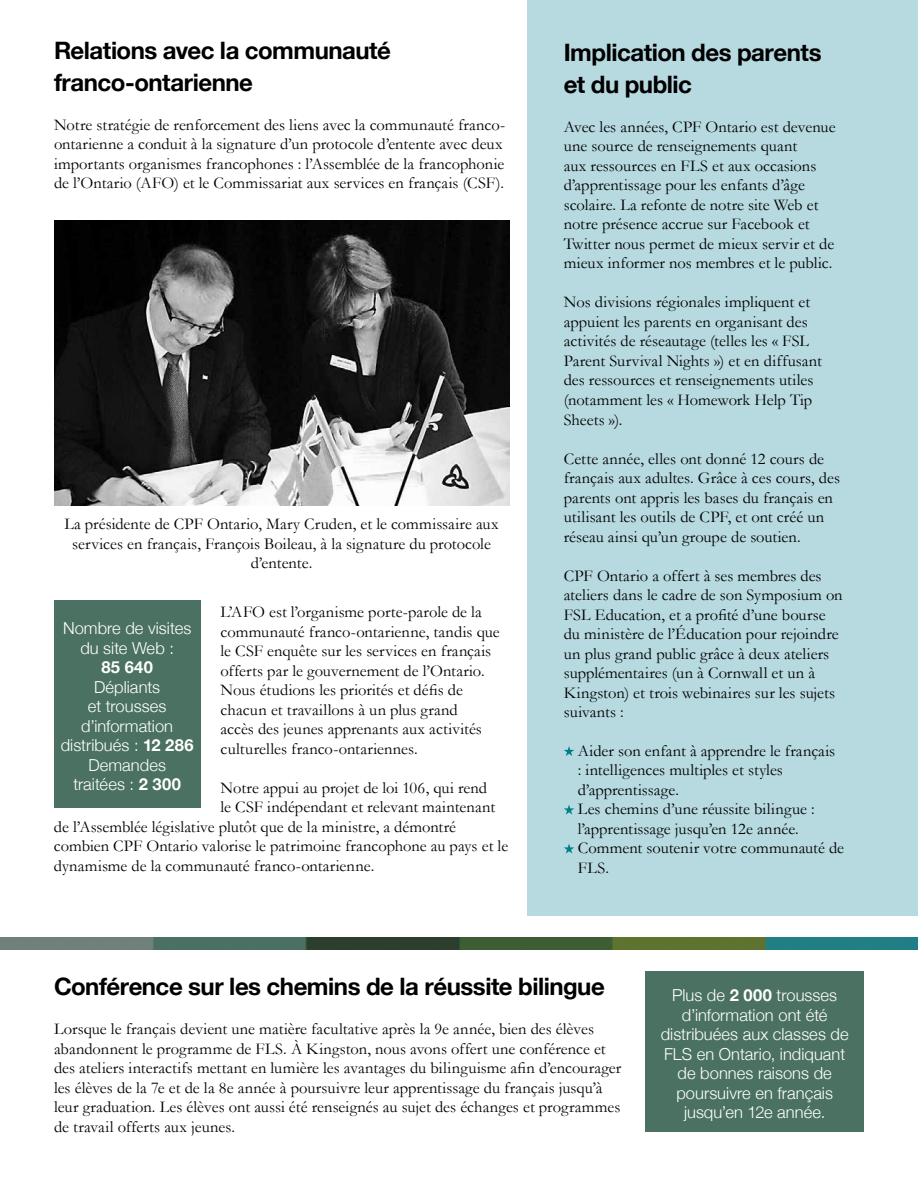
<style>
.page{position:relative;width:918px;height:1188px;background:#fff}
.page>*{position:absolute;margin:0;border:0;box-sizing:border-box;transform-origin:0 0}
.t1{font:700 24px/31.5px "Helvetica Neue";letter-spacing:-.02em;color:#000}
.t2{font:16.5px/19.5px "Garamond";color:#000}
.t3{font:300 16.5px/19.5px "Helvetica Neue";letter-spacing:.005em;color:#fff;text-align:center}
.t4{font:700 16.5px "Helvetica Neue";color:#fff}
.s1{font-weight:700}
</style>
<div class="page">
<div style="left:527px;top:0;width:391px;height:916px;background:#b7d9e0"></div>
<img style="left:54px;top:220px;width:455px;height:286px">
<div style="left:54px;top:600px;width:146px;height:208px;background:#4a7161"></div>
<img style="left:0;top:938px;width:904px;height:11px">
<div style="left:645px;top:971px;width:219px;height:161px;background:#4a7161"></div>
<svg style="left:564px;top:746px;width:10px;height:10px"></svg>
<svg style="left:564px;top:805px;width:10px;height:10px"></svg>
<svg style="left:564px;top:844px;width:10px;height:10px"></svg>
<img style="left:904px;top:938px;width:14px;height:11px">
<h1 class="t1" style="left:54px;top:34px;width:338px">Relations avec la communauté franco-ontarienne</h1>
<p class="t2" style="left:54px;top:115px;width:453px">Notre stratégie de renforcement des liens avec la communauté franco&shy;ontarienne a conduit à la signature d’un protocole d’entente avec deux importants organismes francophones : l’Assemblée de la francophonie de l’Ontario (AFO) et le Commissariat aux services en français (CSF).</p>
<p class="t2" style="left:64px;top:514px;width:436px;text-align:center">La présidente de CPF Ontario, Mary Cruden, et le commissaire aux services en français, François Boileau, à la signature du protocole d’entente.</p>
<p class="t2" style="left:221px;top:602px;width:281px">L’AFO est l’organisme porte-parole de la communauté franco-ontarienne, tandis que le CSF enquête sur les services en français offerts par le gouvernement de l’Ontario.<br>Nous étudions les priorités et défis de chacun et travaillons à un plus grand<br>accès des jeunes apprenants aux activités culturelles franco-ontariennes.</p>
<p class="t2" style="left:221px;top:778px;width:268px">Notre appui au projet de loi 106, qui rend</p>
<p class="t2" style="left:221px;top:797px;width:276px">le CSF indépendant et relevant maintenant</p>
<p class="t2" style="left:54px;top:817px;width:404px">de l’Assemblée législative plutôt que de la ministre, a démontré</p>
<p class="t2" style="left:54px;top:836px;width:456px">combien CPF Ontario valorise le patrimoine francophone au pays et le</p>
<p class="t2" style="left:54px;top:856px;width:322px">dynamisme de la communauté franco-ontarienne.</p>
<p class="t3" style="left:63px;top:618px;width:130px">Nombre de visites du site Web :</p>
<p class="t4" style="left:101px;top:652px;width:53px">85 640</p>
<p class="t3" style="left:61px;top:676px;width:134px">Dépliants<br>et trousses d’information distribués : <span class="s1">12 286<br></span>Demandes traitées : <span class="s1">2 300</span></p>
<h1 class="t1" style="left:564px;top:36px;width:259px">Implication des parents et du public</h1>
<p class="t2" style="left:564px;top:117px;width:273px">Avec les années, CPF Ontario est devenue une source de renseignements quant<br>aux ressources en FLS et aux occasions d’apprentissage pour les enfants d’âge scolaire. La refonte de notre site Web et notre présence accrue sur Facebook et Twitter nous permet de mieux servir et de mieux informer nos membres et le public.</p>
<p class="t2" style="left:564px;top:292px;width:260px">Nos divisions régionales impliquent et appuient les parents en organisant des activités de réseautage (telles les « FSL Parent Survival Nights ») et en diffusant des ressources et renseignements utiles (notamment les « Homework Help Tip Sheets »).</p>
<p class="t2" style="left:564px;top:448px;width:278px">Cette année, elles ont donné 12 cours de français aux adultes. Grâce à ces cours, des parents ont appris les bases du français en utilisant les outils de CPF, et ont créé un réseau ainsi qu’un groupe de soutien.</p>
<p class="t2" style="left:564px;top:565px;width:280px">CPF Ontario a offert à ses membres des ateliers dans le cadre de son Symposium on FSL Education, et a profité d’une bourse du ministère de l’Éducation pour rejoindre un plus grand public grâce à deux ateliers supplémentaires (un à Cornwall et un à Kingston) et trois webinaires sur les sujets suivants :</p>
<p class="t2" style="left:578px;top:741px;width:268px">Aider son enfant à apprendre le français<br>: intelligences multiples et styles d’apprentissage.<br>Les chemins d’une réussite bilingue : l’apprentissage jusqu’en 12e année.<br>Comment soutenir votre communauté de<br>FLS.</p>
<h1 class="t1" style="left:54px;top:970px;width:552px">Conférence sur les chemins de la réussite bilingue</h1>
<p class="t2" style="left:54px;top:1019px;width:569px">Lorsque le français devient une matière facultative après la 9e année, bien des élèves abandonnent le programme de FLS. À Kingston, nous avons offert une conférence et des ateliers interactifs mettant en lumière les avantages du bilinguisme afin d’encourager les élèves de la 7e et de la 8e année à poursuivre leur apprentissage du français jusqu’à leur graduation. Les élèves ont aussi été renseignés au sujet des échanges et programmes de travail offerts aux jeunes.</p>
<p class="t3" style="left:661px;top:985px;width:189px">Plus de <span class="s1">2 000</span> trousses d’information ont été distribuées aux classes de<br>FLS en Ontario, indiquant de bonnes raisons de poursuivre en français jusqu’en 12e année.</p>
</div>
